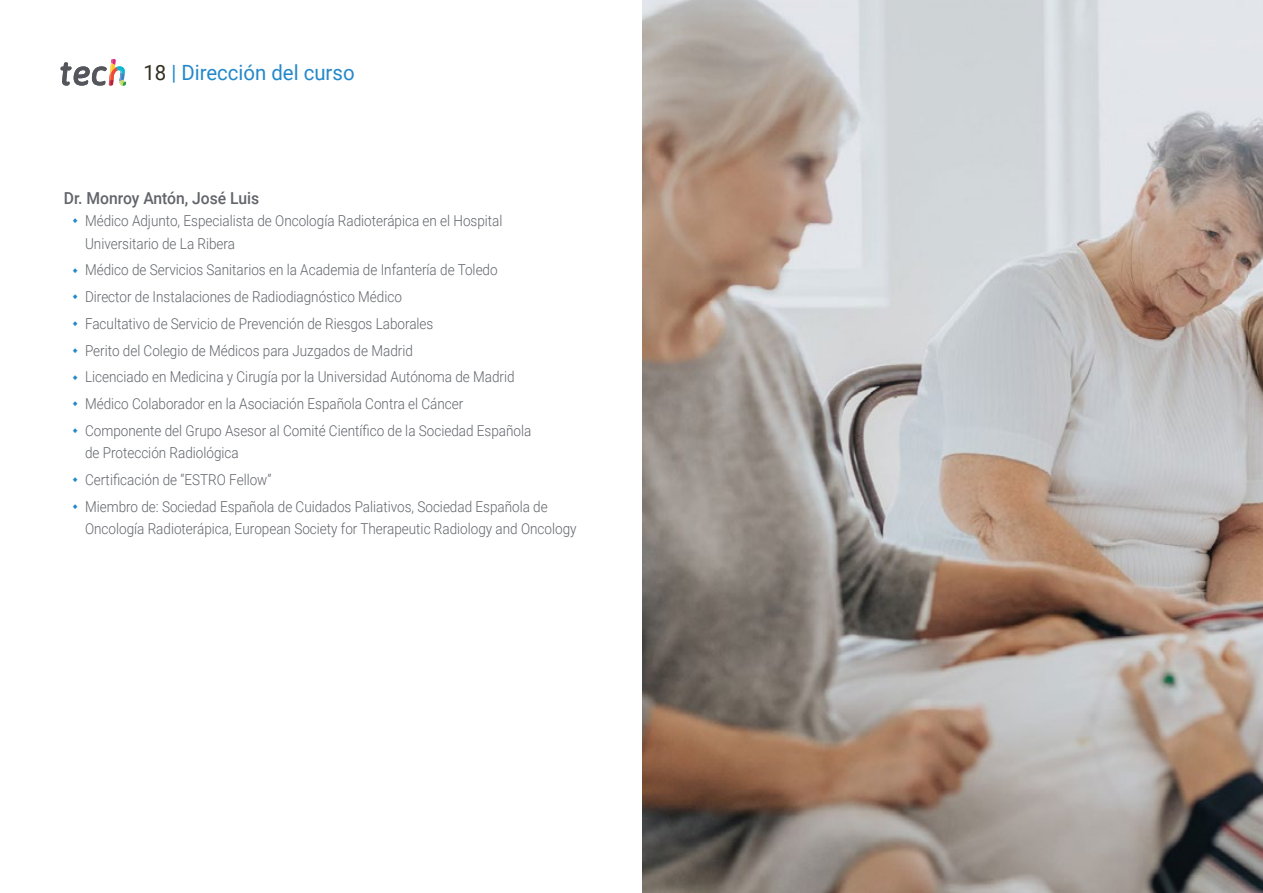
<style>
.page{position:relative;width:1263px;height:893px;background:#fff}
.page>*{position:absolute;margin:0;border:0;box-sizing:border-box;transform-origin:0 0}
.t1{font:21px "Roboto";color:#2488c9}
.t2{font:500 16.5px "Roboto";color:#61646a;scale:.95 1}
.t3{font:300 15px/26.7px "Roboto";color:#61646a;scale:.9 1}
.s1{color:#312e20}
</style>
<div class="page">
<img style="left:642px;top:0;width:621px;height:893px">
<svg style="left:61px;top:59px;width:65px;height:27px"></svg>
<h1 class="t1" style="left:144px;top:57px;width:213px"><span class="s1">18</span> | Dirección del curso</h1>
<p class="t2" style="left:64px;top:186px;width:207px">Dr. Monroy Antón, José Luis</p>
<p class="t3" style="left:85px;top:209px;width:465px;line-height:22.5px">Médico Adjunto, Especialista de Oncología Radioterápica en el Hospital<br>Universitario de La Ribera</p>
<p class="t3" style="left:85px;top:256px;width:497px">Médico de Servicios Sanitarios en la Academia de Infantería de Toledo Director de Instalaciones de Radiodiagnóstico Médico<br>Facultativo de Servicio de Prevención de Riesgos Laborales<br>Perito del Colegio de Médicos para Juzgados de Madrid<br>Licenciado en Medicina y Cirugía por la Universidad Autónoma de Madrid Médico Colaborador en la Asociación Española Contra el Cáncer Componente del Grupo Asesor al Comité Científico de la Sociedad Española</p>
<p class="t3" style="left:85px;top:439px;width:516px">de Protección Radiológica<br>Certificación de “ESTRO Fellow”<br>Miembro de: Sociedad Española de Cuidados Paliativos, Sociedad Española de</p>
<p class="t3" style="left:85px;top:515px;width:548px">Oncología Radioterápica, European Society for Therapeutic Radiology and Oncology</p>
</div>
